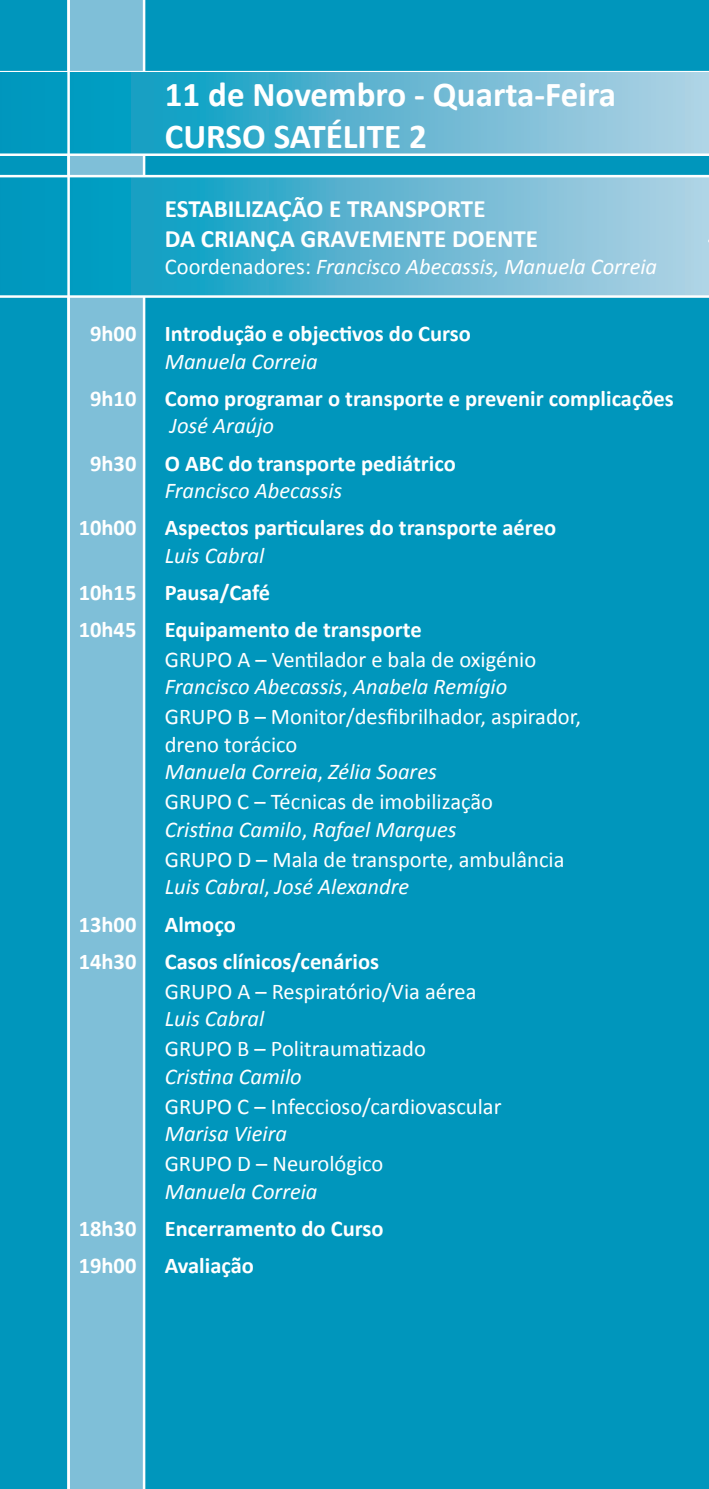
<style>
.page{position:relative;width:709px;height:1489px;background:#fff}
.page>*{position:absolute;margin:0;border:0;box-sizing:border-box;transform-origin:0 0}
.t1{font:700 35px/42px "Calibri";color:#fff}
.t2{font:700 25px/30px "Calibri";color:#fff}
.t3{font:22.5px/27.5px "Calibri";color:#fff}
.t4{font:700 22.5px "Calibri";color:#fff}
.t5{font:italic 22.5px "Calibri";color:#fff}
.s1{font-style:normal}
.s2{font-style:italic}
</style>
<div class="page">
<div style="left:0;top:0;width:709px;height:1488px;background:#0096bc"></div>
<div style="left:70px;top:0;width:75px;height:1488px;background:#7fbfd8"></div>
<hr style="left:0;top:71px;width:709px;height:2px;background:#fff">
<svg style="left:0;top:72px;width:708px;height:81px"></svg>
<hr style="left:0;top:153px;width:709px;height:3px;background:#fff">
<svg style="left:0;top:177px;width:708px;height:118px"></svg>
<hr style="left:67px;top:0;width:3px;height:1488px;background:#fff">
<hr style="left:0;top:175px;width:709px;height:2px;background:#fff">
<hr style="left:708px;top:72px;width:1px;height:83px;background:#b0d5e6">
<hr style="left:708px;top:177px;width:1px;height:121px;background:#b0d5e6">
<hr style="left:0;top:295px;width:709px;height:3px;background:#fff">
<h1 class="t1" style="left:165px;top:71px;width:452px">11 de Novembro - Quarta-Feira<br>CURSO SATÉLITE 2</h1>
<p class="t2" style="left:165px;top:193px;width:375px">ESTABILIZAÇÃO E TRANSPORTE<br>DA CRIANÇA GRAVEMENTE DOENTE</p>
<p class="t5" style="left:165px;top:253px;width:494px"><span class="s1">Coordenadores:</span> Francisco Abecassis, Manuela Correia</p>
<p class="t4" style="left:90px;top:320px;width:48px">9h00</p>
<p class="t4" style="left:165px;top:320px;width:308px">Introdução e objectivos do Curso</p>
<p class="t5" style="left:165px;top:347px;width:154px">Manuela Correia</p>
<p class="t4" style="left:90px;top:384px;width:48px">9h10</p>
<p class="t4" style="left:165px;top:384px;width:510px">Como programar o transporte e prevenir complicações</p>
<p class="t5" style="left:170px;top:412px;width:106px">José Araújo</p>
<p class="t4" style="left:90px;top:449px;width:48px">9h30</p>
<p class="t4" style="left:165px;top:449px;width:292px">O ABC do transporte pediátrico</p>
<p class="t5" style="left:165px;top:476px;width:179px">Francisco Abecassis</p>
<p class="t4" style="left:79px;top:513px;width:59px">10h00</p>
<p class="t4" style="left:165px;top:513px;width:393px">Aspectos particulares do transporte aéreo</p>
<p class="t5" style="left:165px;top:541px;width:101px">Luis Cabral</p>
<p class="t4" style="left:79px;top:578px;width:59px">10h15</p>
<p class="t4" style="left:165px;top:578px;width:107px">Pausa/Café</p>
<p class="t4" style="left:79px;top:615px;width:59px">10h45</p>
<p class="t4" style="left:165px;top:615px;width:258px">Equipamento de transporte</p>
<p class="t3" style="left:165px;top:644px;width:373px">GRUPO A – Ventilador e bala de oxigénio<br><span class="s2">Francisco Abecassis</span>, <span class="s2">Anabela Remígio</span></p>
<p class="t3" style="left:165px;top:702px;width:418px">GRUPO B – Monitor/desfibrilhador, aspirador, dreno torácico<br><span class="s2">Manuela Correia</span>, <span class="s2">Zélia Soares</span></p>
<p class="t3" style="left:165px;top:787px;width:330px">GRUPO C – Técnicas de imobilização<br><span class="s2">Cristina Camilo</span>, <span class="s2">Rafael Marques</span></p>
<p class="t3" style="left:165px;top:844px;width:401px">GRUPO D – Mala de transporte, ambulância<br><span class="s2">Luis Cabral</span>, <span class="s2">José Alexandre</span></p>
<p class="t4" style="left:79px;top:910px;width:59px">13h00</p>
<p class="t4" style="left:165px;top:910px;width:72px">Almoço</p>
<p class="t4" style="left:79px;top:947px;width:59px">14h30</p>
<p class="t4" style="left:165px;top:947px;width:216px">Casos clínicos/cenários</p>
<p class="t3" style="left:165px;top:976px;width:313px">GRUPO A – Respiratório/Via aérea</p>
<p class="t5" style="left:165px;top:1004px;width:101px">Luis Cabral</p>
<p class="t3" style="left:165px;top:1033px;width:262px">GRUPO B – Politraumatizado</p>
<p class="t5" style="left:165px;top:1062px;width:138px">Cristina Camilo</p>
<p class="t3" style="left:165px;top:1091px;width:338px">GRUPO C – Infeccioso/cardiovascular</p>
<p class="t5" style="left:165px;top:1119px;width:124px">Marisa Vieira</p>
<p class="t3" style="left:165px;top:1148px;width:220px">GRUPO D – Neurológico</p>
<p class="t5" style="left:165px;top:1177px;width:154px">Manuela Correia</p>
<p class="t4" style="left:79px;top:1214px;width:59px">18h30</p>
<p class="t4" style="left:165px;top:1214px;width:220px">Encerramento do Curso</p>
<p class="t4" style="left:79px;top:1251px;width:59px">19h00</p>
<p class="t4" style="left:165px;top:1251px;width:91px">Avaliação</p>
</div>
